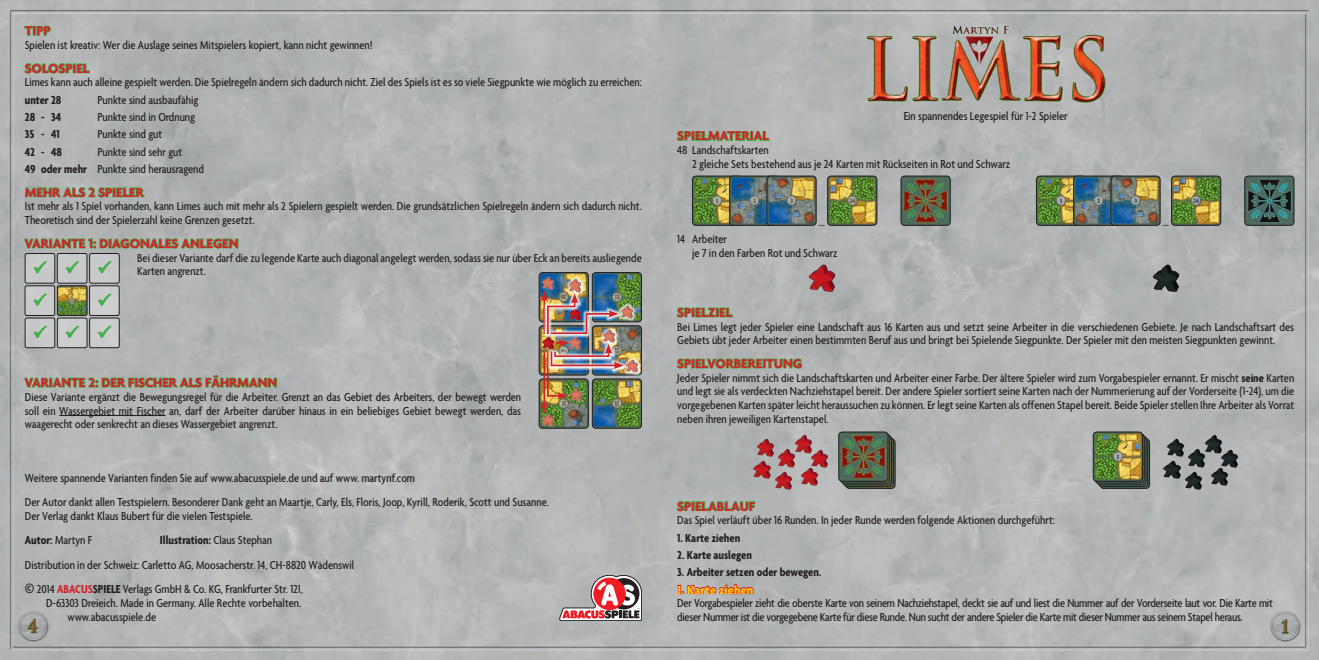
<style>
.page{position:relative;width:1319px;height:660px;background:#fff}
.page>*{position:absolute;margin:0;border:0;box-sizing:border-box;transform-origin:0 0}
.t1{font:700 13.75px "Agenda";color:#d1232a}
.t2{font:500 condensed 12.5px/13.8px "Agenda";color:#231f20}
.t3{font:500 condensed 12.5px/13.8px "Agenda";letter-spacing:-.02em;color:#231f20}
.t4{font:700 condensed 12.5px "Agenda";color:#231f20}
.t5{font:700 12.5px "Agenda";color:#feca0a}
.s1{font-weight:700}
.s2{font-size:18.62px}
.s3{font-weight:700;color:#d1232a}
</style>
<div class="page">
<img style="left:0;top:0;width:1318px;height:659px">
<img style="left:854px;top:21px;width:262px;height:84px">
<svg style="left:676px;top:122px;width:93px;height:22px"></svg>
<img style="left:692px;top:176px;width:124px;height:49px">
<div style="left:766px;top:176px;width:50px;height:49px;border:1px solid #231f20;border-radius:4px"></div>
<img style="left:827px;top:176px;width:49px;height:49px">
<div style="left:827px;top:176px;width:49px;height:49px;border:1px solid #231f20;border-radius:4px"></div>
<svg style="left:900px;top:176px;width:50px;height:49px"></svg>
<div style="left:900px;top:176px;width:50px;height:49px;border:1px solid #231f20;border-radius:4px"></div>
<img style="left:1036px;top:176px;width:124px;height:49px">
<div style="left:1110px;top:176px;width:50px;height:49px;border:1px solid #231f20;border-radius:4px"></div>
<img style="left:1171px;top:176px;width:49px;height:49px">
<div style="left:1171px;top:176px;width:49px;height:49px;border:1px solid #231f20;border-radius:4px"></div>
<svg style="left:1244px;top:176px;width:49px;height:49px"></svg>
<div style="left:1244px;top:176px;width:49px;height:49px;border:1px solid #231f20;border-radius:4px"></div>
<img style="left:803px;top:259px;width:37px;height:37px">
<img style="left:1146px;top:259px;width:37px;height:37px">
<svg style="left:676px;top:306px;width:57px;height:12px"></svg>
<svg style="left:676px;top:357px;width:127px;height:18px"></svg>
<svg style="left:676px;top:492px;width:80px;height:19px"></svg>
<svg style="left:676px;top:583px;width:78px;height:11px"></svg>
<hr style="left:59px;top:415px;width:107px;height:1px;background:#231f20">
<svg style="left:24px;top:25px;width:27px;height:12px"></svg>
<svg style="left:24px;top:62px;width:67px;height:12px"></svg>
<svg style="left:24px;top:179px;width:122px;height:21px"></svg>
<svg style="left:23px;top:369px;width:255px;height:25px"></svg>
<svg style="left:559px;top:574px;width:82px;height:46px"></svg>
<svg style="left:838px;top:431px;width:57px;height:57px"></svg>
<div style="left:838px;top:431px;width:50px;height:50px;border:1px solid #231f20;border-radius:4px"></div>
<img style="left:797px;top:464px;width:24px;height:24px">
<img style="left:791px;top:431px;width:24px;height:24px">
<img style="left:771px;top:469px;width:24px;height:23px">
<img style="left:753px;top:435px;width:24px;height:22px">
<img style="left:807px;top:446px;width:24px;height:24px">
<img style="left:749px;top:457px;width:25px;height:24px">
<img style="left:774px;top:445px;width:24px;height:24px">
<img style="left:1092px;top:431px;width:57px;height:57px">
<div style="left:1092px;top:431px;width:50px;height:50px;border:1px solid #231f20;border-radius:4px"></div>
<img style="left:1206px;top:464px;width:24px;height:24px">
<img style="left:1200px;top:431px;width:25px;height:24px">
<img style="left:1181px;top:468px;width:24px;height:24px">
<img style="left:1163px;top:435px;width:24px;height:24px">
<img style="left:1216px;top:446px;width:25px;height:24px">
<img style="left:1159px;top:457px;width:24px;height:24px">
<img style="left:1184px;top:445px;width:24px;height:24px">
<img style="left:1269px;top:610px;width:31px;height:31px">
<img style="left:18px;top:610px;width:31px;height:31px">
<svg style="left:57px;top:285px;width:30px;height:30px"></svg>
<div style="left:57px;top:285px;width:30px;height:30px;border:1px solid #231f20;border-radius:2px"></div>
<div style="left:57px;top:318px;width:30px;height:29px;background:#cccdcd;border-radius:2px"></div>
<div style="left:57px;top:317px;width:30px;height:30px;border:1px solid #231f20;border-radius:2px"></div>
<div style="left:25px;top:253px;width:30px;height:30px;background:#c6c8c9;border-radius:2px"></div>
<div style="left:25px;top:253px;width:30px;height:30px;border:1px solid #231f20;border-radius:2px"></div>
<div style="left:90px;top:253px;width:29px;height:30px;background:#cacbcb;border-radius:2px"></div>
<div style="left:89px;top:253px;width:30px;height:30px;border:1px solid #231f20;border-radius:2px"></div>
<div style="left:90px;top:318px;width:29px;height:29px;background:#cbcdcd;border-radius:2px"></div>
<div style="left:89px;top:317px;width:30px;height:30px;border:1px solid #231f20;border-radius:2px"></div>
<div style="left:25px;top:318px;width:30px;height:29px;background:#c8c9ca;border-radius:2px"></div>
<div style="left:25px;top:317px;width:30px;height:30px;border:1px solid #231f20;border-radius:2px"></div>
<div style="left:25px;top:285px;width:30px;height:30px;background:#c9cbcb;border-radius:2px"></div>
<div style="left:25px;top:285px;width:30px;height:30px;border:1px solid #231f20;border-radius:2px"></div>
<div style="left:90px;top:285px;width:29px;height:30px;background:#cccdce;border-radius:2px"></div>
<div style="left:89px;top:285px;width:30px;height:30px;border:1px solid #231f20;border-radius:2px"></div>
<div style="left:57px;top:253px;width:30px;height:30px;background:#c7c9ca;border-radius:2px"></div>
<div style="left:57px;top:253px;width:30px;height:30px;border:1px solid #231f20;border-radius:2px"></div>
<img style="left:539px;top:272px;width:102px;height:156px">
<svg style="left:66px;top:325px;width:13px;height:13px"></svg>
<svg style="left:33px;top:325px;width:14px;height:13px"></svg>
<svg style="left:98px;top:325px;width:14px;height:13px"></svg>
<svg style="left:33px;top:293px;width:14px;height:13px"></svg>
<svg style="left:98px;top:293px;width:14px;height:13px"></svg>
<svg style="left:23px;top:230px;width:216px;height:44px"></svg>
<p class="t1" style="left:25px;top:22px;width:27px">TIPP</p>
<p class="t2" style="left:25px;top:39px;width:349px">Spielen ist kreativ: Wer die Auslage seines Mitspielers kopiert, kann nicht gewinnen!</p>
<p class="t1" style="left:25px;top:60px;width:66px">SOLOSPIEL</p>
<p class="t2" style="left:25px;top:76px;width:618px">Limes kann auch alleine gespielt werden. Die Spielregeln ändern sich dadurch nicht. Ziel des Spiels ist es so viele Siegpunkte wie möglich zu erreichen:</p>
<p class="t4" style="left:25px;top:93px;width:38px">unter 28</p>
<p class="t2" style="left:97px;top:94px;width:102px">Punkte sind ausbaufähig</p>
<p class="t4" style="left:25px;top:110px;width:38px">28 - 34</p>
<p class="t2" style="left:97px;top:111px;width:99px">Punkte sind in Ordnung</p>
<p class="t4" style="left:25px;top:127px;width:36px">35 - 41</p>
<p class="t2" style="left:97px;top:128px;width:66px">Punkte sind gut</p>
<p class="t4" style="left:25px;top:145px;width:39px">42 - 48</p>
<p class="t2" style="left:25px;top:144px;width:181px;line-height:17.2px;text-indent:72px">Punkte sind sehr gut<br><span class="s1">49 oder mehr</span> Punkte sind herausragend</p>
<p class="t1" style="left:25px;top:184px;width:120px">MEHR ALS 2 SPIELER</p>
<p class="t2" style="left:25px;top:200px;width:618px">Ist mehr als 1 Spiel vorhanden, kann Limes auch mit mehr als 2 Spielern gespielt werden. Die grundsätzlichen Spielregeln ändern sich dadurch nicht.<br>Theoretisch sind der Spielerzahl keine Grenzen gesetzt.</p>
<p class="t1" style="left:25px;top:235px;width:215px">VARIANTE 1: DIAGONALES ANLEGEN</p>
<p class="t2" style="left:137px;top:251px;width:506px">Bei dieser Variante darf die zu legende Karte auch diagonal angelegt werden, sodass sie nur über Eck an bereits ausliegende<br>Karten angrenzt.</p>
<p class="t1" style="left:25px;top:374px;width:254px">VARIANTE 2: DER FISCHER ALS FÄHRMANN</p>
<p class="t2" style="left:25px;top:390px;width:498px;text-align:justify">Diese Variante ergänzt die Bewegungsregel für die Arbeiter. Grenzt an das Gebiet des Arbeiters, der bewegt werden soll ein Wassergebiet mit Fischer an, darf der Arbeiter darüber hinaus in ein beliebiges Gebiet bewegt werden, das waagerecht oder senkrecht an dieses Wassergebiet angrenzt.</p>
<p class="t2" style="left:25px;top:466px;width:525px;line-height:24.4px">Weitere spannende Varianten finden Sie auf www.abacusspiele.de und auf www. martynf.com<br>Der Autor dankt allen Testspielern. Besonderer Dank geht an Maartje, Carly, Els, Floris, Joop, Kyrill, Roderik, Scott und Susanne.</p>
<p class="t2" style="left:25px;top:504px;width:229px;line-height:24.4px">Der Verlag dankt Klaus Bubert für die vielen Testspiele.<br><span class="s1">Autor:</span> Martyn F</p>
<p class="t2" style="left:25px;top:528px;width:331px;line-height:24.4px;text-indent:135px"><span class="s1">Illustration:</span> Claus Stephan<br>Distribution in der Schweiz: Carletto AG, Moosacherstr. 14, CH-8820 Wädenswil <span class="s2">©</span> 2014 <span class="s3">ABACUS</span><span class="s1">SPIELE</span> Verlags GmbH &amp; Co. KG, Frankfurter Str. 121,</p>
<p class="t2" style="left:67px;top:596px;width:235px;text-indent:-21px">D-63303 Dreieich. Made in Germany. Alle Rechte vorbehalten. www.abacusspiele.de</p>
<p class="t2" style="left:903px;top:110px;width:165px">Ein spannendes Legespiel für 1-2 Spieler</p>
<p class="t1" style="left:677px;top:127px;width:93px">SPIELMATERIAL</p>
<p class="t2" style="left:692px;top:144px;width:319px;text-indent:-15px">48 Landschaftskarten<br>2 gleiche Sets bestehend aus je 24 Karten mit Rückseiten in Rot und Schwarz</p>
<p class="t2" style="left:818px;top:215px;width:8px">...</p>
<p class="t2" style="left:1162px;top:215px;width:8px">...</p>
<p class="t2" style="left:692px;top:232px;width:147px;text-indent:-15px">14 Arbeiter<br>je 7 in den Farben Rot und Schwarz</p>
<p class="t1" style="left:677px;top:303px;width:57px">SPIELZIEL</p>
<p class="t2" style="left:677px;top:320px;width:618px">Bei Limes legt jeder Spieler eine Landschaft aus 16 Karten aus und setzt seine Arbeiter in die verschiedenen Gebiete. Je nach Landschaftsart des<br>Gebiets übt jeder Arbeiter einen bestimmten Beruf aus und bringt bei Spielende Siegpunkte. Der Spieler mit den meisten Siegpunkten gewinnt.</p>
<p class="t1" style="left:677px;top:355px;width:126px">SPIELVORBEREITUNG</p>
<p class="t2" style="left:677px;top:371px;width:618px;text-align:justify">Jeder Spieler nimmt sich die Landschaftskarten und Arbeiter einer Farbe. Der ältere Spieler wird zum Vorgabespieler ernannt. Er mischt <span class="s1">seine</span> Karten und legt sie als verdeckten Nachziehstapel bereit. Der andere Spieler sortiert seine Karten nach der Nummerierung auf der Vorderseite (1-24), um die vorgegebenen Karten später leicht heraussuchen zu können. Er legt seine Karten als offenen Stapel bereit. Beide Spieler stellen Ihre Arbeiter als Vorrat neben ihren jeweiligen Kartenstapel.</p>
<p class="t1" style="left:677px;top:497px;width:79px">SPIELABLAUF</p>
<p class="t2" style="left:677px;top:513px;width:379px">Das Spiel verläuft über 16 Runden. In jeder Runde werden folgende Aktionen durchgeführt:</p>
<p class="t4" style="left:677px;top:530px;width:64px">1. Karte ziehen</p>
<p class="t4" style="left:677px;top:547px;width:76px">2. Karte auslegen</p>
<p class="t4" style="left:677px;top:565px;width:145px">3. Arbeiter setzen oder bewegen.</p>
<p class="t5" style="left:677px;top:581px;width:78px">1. Karte ziehen</p>
<p class="t3" style="left:677px;top:596px;width:597px">Der Vorgabespieler zieht die oberste Karte von seinem Nachziehstapel, deckt sie auf und liest die Nummer auf der Vorderseite laut vor. Die Karte mit dieser Nummer ist die vorgegebene Karte für diese Runde. Nun sucht der andere Spieler die Karte mit dieser Nummer aus seinem Stapel heraus.</p>
</div>
